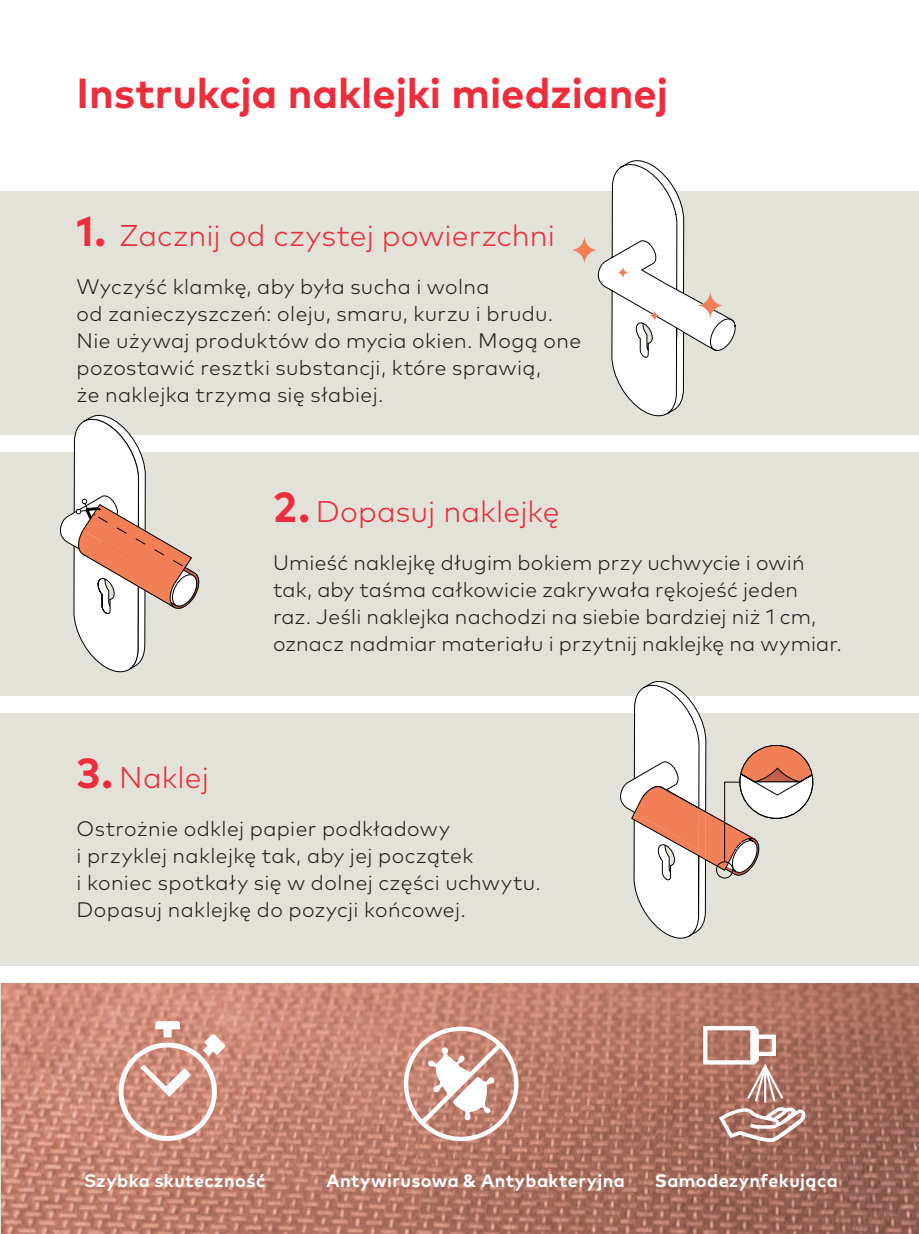
<style>
.page{position:relative;width:919px;height:1234px;background:#fff}
.page>*{position:absolute;margin:0;border:0;box-sizing:border-box;transform-origin:0 0}
.t1{font:700 42px "Mark Pro";color:#ee2c3b}
.t2{font:300 30px "Mark Pro";letter-spacing:.005em;color:#ee2c3b}
.t3{font:300 21px/27px "Mark Pro";letter-spacing:.015em;color:#231f20}
.t4{font:700 18px "Mark Pro";letter-spacing:.025em;color:#fff}
.s1{font-weight:700;font-size:42px}
</style>
<div class="page">
<div style="left:0;top:191px;width:918px;height:243px;background:#e2e2d9"></div>
<div style="left:0;top:452px;width:918px;height:243px;background:#e2e2d9"></div>
<div style="left:0;top:713px;width:918px;height:252px;background:#e2e2d9"></div>
<svg style="left:571px;top:160px;width:164px;height:275px"></svg>
<svg style="left:58px;top:414px;width:142px;height:258px"></svg>
<svg style="left:620px;top:681px;width:192px;height:257px"></svg>
<img style="left:1px;top:983px;width:917px;height:250px">
<svg style="left:114px;top:1020px;width:111px;height:125px;background:#d59f90"></svg>
<svg style="left:404px;top:1026px;width:116px;height:114px"></svg>
<svg style="left:703px;top:1025px;width:103px;height:116px"></svg>
<h1 class="t1" style="left:77px;top:61px;width:593px">Instrukcja naklejki miedzianej</h1>
<h2 class="t2" style="left:77px;top:212px;width:480px"><span class="s1">1.</span> Zacznij od czystej powierzchni</h2>
<p class="t3" style="left:77px;top:271px;width:506px">Wyczyść klamkę, aby była sucha i wolna<br>od zanieczyszczeń: oleju, smaru, kurzu i brudu.<br>Nie używaj produktów do mycia okien. Mogą one pozostawić resztki substancji, które sprawią,<br>że naklejka trzyma się słabiej.</p>
<h2 class="t2" style="left:273px;top:489px;width:288px"><span class="s1">2.</span> Dopasuj naklejkę</h2>
<p class="t3" style="left:273px;top:547px;width:570px">Umieść naklejkę długim bokiem przy uchwycie i owiń tak, aby taśma całkowicie zakrywała rękojeść jeden<br>raz. Jeśli naklejka nachodzi na siebie bardziej niż 1 cm, oznacz nadmiar materiału i przytnij naklejkę na wymiar.</p>
<h2 class="t2" style="left:77px;top:754px;width:134px"><span class="s1">3.</span> Naklej</h2>
<p class="t3" style="left:77px;top:813px;width:466px">Ostrożnie odklej papier podkładowy<br>i przyklej naklejkę tak, aby jej początek<br>i koniec spotkały się w dolnej części uchwytu.<br>Dopasuj naklejkę do pozycji końcowej.</p>
<p class="t4" style="left:84px;top:1166px;width:183px">Szybka skuteczność</p>
<p class="t4" style="left:326px;top:1166px;width:300px">Antywirusowa &amp; Antybakteryjna</p>
<p class="t4" style="left:654px;top:1166px;width:184px">Samodezynfekująca</p>
</div>
